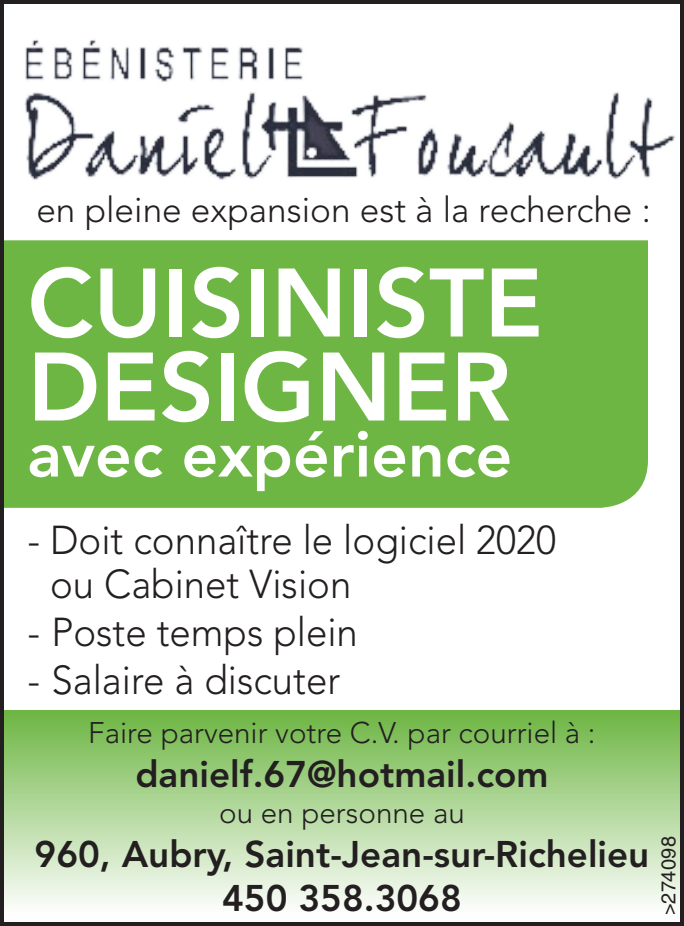
<style>
.page{position:relative;width:684px;height:926px;background:#fff}
.page>*{position:absolute;margin:0;border:0;box-sizing:border-box;transform-origin:0 0}
.t1{font:800 96px/84px "Avenir LT Std";color:#fff}
.t2{font:800 64px "Avenir LT Std";color:#fff}
.t3{font:300 40px/44px "Avenir LT Std";color:#231f20;scale:.96 1}
.t4{font:800 36.8px/44px "Avenir LT Std";color:#231f20;text-align:center}
.t5{font:300 35.2px "Avenir LT Std";color:#231f20}
.t6{font:300 29.6px "Avenir LT Std";color:#231f20}
.t7{font:20px "Helvetica LT Std";letter-spacing:.025em;color:#231f20}
</style>
<div class="page">
<div style="left:0;top:711px;width:684px;height:215px;background:linear-gradient(to bottom,#6db543,#fff)"></div>
<div style="left:5px;top:240px;width:643px;height:268px;background:#6eb644"></div>
<img style="left:24px;top:39px;width:652px;height:141px">
<div style="left:0;top:0;width:684px;height:926px;border:4px solid #231f20"></div>
<p class="t5" style="left:36px;top:190px;width:616px">en pleine expansion est à la recherche :</p>
<h1 class="t1" style="left:27px;top:261px;width:517px">CUISINISTE<br>DESIGNER</h1>
<h2 class="t2" style="left:27px;top:416px;width:486px">avec expérience</h2>
<p class="t3" style="left:50px;top:518px;width:529px;text-indent:-23px">- Doit connaître le logiciel 2020 ou Cabinet Vision</p>
<p class="t3" style="left:27px;top:610px;width:346px">- Poste temps plein</p>
<p class="t3" style="left:27px;top:658px;width:327px">- Salaire à discuter</p>
<p class="t6" style="left:88px;top:715px;width:509px">Faire parvenir votre C.V. par courriel à :</p>
<p class="t4" style="left:135px;top:752px;width:415px">danielf.67@hotmail.com</p>
<p class="t6" style="left:219px;top:795px;width:247px">ou en personne au</p>
<p class="t4" style="left:35px;top:832px;width:616px">960, Aubry, Saint-Jean-sur-Richelieu<br>450 358.3068</p>
<p class="t7" style="left:657px;top:915px;width:81px;rotate:-90deg">&gt;274098</p>
</div>
